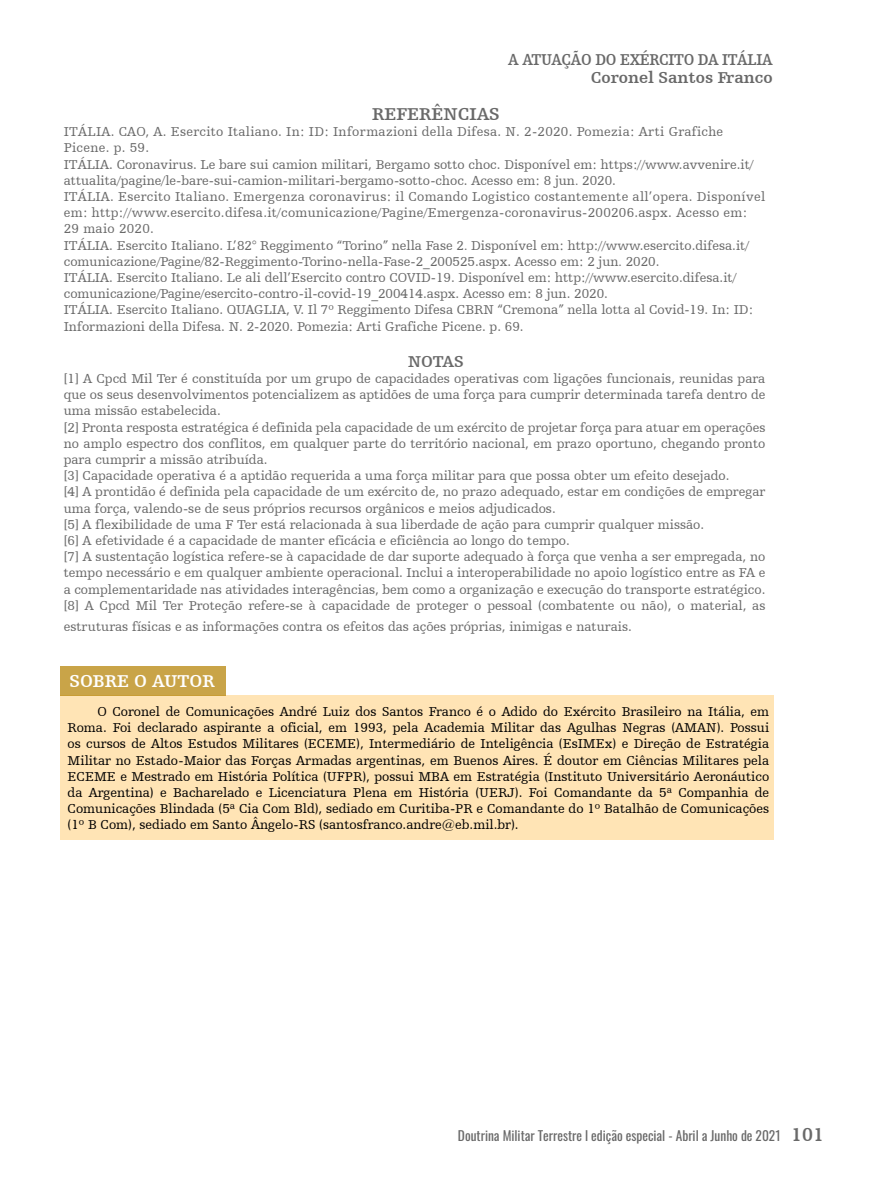
<style>
.page{position:relative;width:893px;height:1191px;background:#fff}
.page>*{position:absolute;margin:0;border:0;box-sizing:border-box;transform-origin:0 0}
.t1{font:700 18px "Humanist Slabserif 712 BT";color:#696969}
.editorial{font:700 18px "Humanist Slabserif 712 BT";color:#fff}
.editorial-2{font:700 16.5px "Humanist Slabserif 712 BT";letter-spacing:-.02em;color:#696969;scale:.9 1}
.editorial-3{font:700 16.5px "Humanist Slabserif 712 BT";color:#696969}
.footnote_text{font:700 16.5px "Humanist Slabserif 712 BT";letter-spacing:-.01em;color:#696969}
.footnote_text-2{font:13.5px/16.2px "Humanist Slabserif 712 BT";color:#696969}
.editorial-4{font:13.5px/16.2px "Humanist Slabserif 712 BT";color:#000;text-align:justify}
.footnote_text-3{font:13.5px/16.2px "Humanist Slabserif 712 BT";letter-spacing:.02em;color:#696969}
.t2{font:13.35px "Oswald";color:#696969}
.s1{font-family:"Times New Roman"}
.s2{font-family:"Humanist Slabserif 712 BT";font-weight:700;font-size:19.5px}
</style>
<div class="page">
<div style="left:60px;top:695px;width:714px;height:145px;background:#ffe4b5"></div>
<div style="left:60px;top:665px;width:165px;height:30px;background:#c9a448"></div>
<p class="editorial-2" style="left:508px;top:49px;width:295px">A ATUAÇÃO DO EXÉRCITO DA ITÁLIA</p>
<p class="editorial-3" style="left:591px;top:67px;width:183px">Coronel Santos Franco</p>
<p class="t1" style="left:372px;top:103px;width:129px">REFERÊNCIAS</p>
<p class="footnote_text-3" style="left:64px;top:123px;width:661px">ITÁLIA. CAO, A. Esercito Italiano. In: ID: Informazioni della Difesa. N. 2-2020. Pomezia: Arti Grafiche<br>Picene. p. 59.</p>
<p class="footnote_text-2" style="left:64px;top:156px;width:691px">ITÁLIA. Coronavirus. Le bare sui camion militari, Bergamo sotto choc. Disponível em: https://www.avvenire.it/ attualita/pagine/le-bare-sui-camion-militari-bergamo-sotto-choc. Acesso em: 8 jun<span class="s1">.</span> 2020.</p>
<p class="footnote_text-3" style="left:64px;top:188px;width:703px">ITÁLIA. Esercito Italiano. Emergenza coronavirus: il Comando Logistico costantemente all’opera. Disponível em: http://www.esercito.difesa.it/comunicazione/Pagine/Emergenza-coronavirus-200206.aspx. Acesso em:<br>29 maio 2020.</p>
<p class="footnote_text-2" style="left:64px;top:237px;width:687px">ITÁLIA. Esercito Italiano. L’82° Reggimento “Torino” nella Fase 2<span class="s1">.</span> Disponível em: http://www.esercito.difesa.it/ comunicazione/Pagine/82-Reggimento-Torino-nella-Fase-2_200525.aspx. Acesso em: 2 jun<span class="s1">.</span> 2020.</p>
<p class="footnote_text-2" style="left:64px;top:269px;width:674px">ITÁLIA. Esercito Italiano. Le ali dell’Esercito contro COVID-19. Disponível em: http://www.esercito.difesa.it/ comunicazione/Pagine/esercito-contro-il-covid-19_200414.aspx. Acesso em: 8 jun. 2020.</p>
<p class="footnote_text-2" style="left:64px;top:302px;width:691px">ITÁLIA. Esercito Italiano. QUAGLIA, V. Il 7º Reggimento Difesa CBRN “Cremona” nella lotta al Covid-19. In: ID:<br>Informazioni della Difesa. N. 2-2020. Pomezia: Arti Grafiche Picene. p. 69.</p>
<p class="footnote_text" style="left:408px;top:351px;width:57px">NOTAS</p>
<p class="footnote_text-2" style="left:64px;top:370px;width:703px;text-align:justify">[1] A Cpcd Mil Ter é constituída por um grupo de capacidades operativas com ligações funcionais, reunidas para que os seus desenvolvimentos potencializem as aptidões de uma força para cumprir determinada tarefa dentro de uma missão estabelecida.</p>
<p class="footnote_text-2" style="left:64px;top:419px;width:703px;text-align:justify">[2] Pronta resposta estratégica é definida pela capacidade de um exército de projetar força para atuar em operações no amplo espectro dos conflitos, em qualquer parte do território nacional, em prazo oportuno, chegando pronto para cumprir a missão atribuída.</p>
<p class="footnote_text-2" style="left:64px;top:467px;width:667px">[3] Capacidade operativa é a aptidão requerida a uma força militar para que possa obter um efeito desejado.</p>
<p class="footnote_text-2" style="left:64px;top:483px;width:703px">[4] A prontidão é definida pela capacidade de um exército de, no prazo adequado, estar em condições de empregar uma força, valendo-se de seus próprios recursos orgânicos e meios adjudicados.</p>
<p class="footnote_text-2" style="left:64px;top:516px;width:642px">[5] A flexibilidade de uma F Ter está relacionada à sua liberdade de ação para cumprir qualquer missão.</p>
<p class="footnote_text-2" style="left:64px;top:532px;width:507px">[6] A efetividade é a capacidade de manter eficácia e eficiência ao longo do tempo.</p>
<p class="footnote_text-2" style="left:64px;top:548px;width:703px;text-align:justify">[7] A sustentação logística refere-se à capacidade de dar suporte adequado à força que venha a ser empregada, no tempo necessário e em qualquer ambiente operacional. Inclui a interoperabilidade no apoio logístico entre as FA e a complementaridade nas atividades interagências, bem como a organização e execução do transporte estratégico.</p>
<p class="footnote_text-2" style="left:64px;top:594px;width:703px;line-height:21.3px">[8] A Cpcd Mil Ter Proteção refere-se à capacidade de proteger o pessoal (combatente ou não), o material, as estruturas físicas e as informações contra os efeitos das ações próprias, inimigas e naturais.</p>
<p class="editorial" style="left:70px;top:670px;width:147px">SOBRE O AUTOR</p>
<p class="editorial-4" style="left:68px;top:703px;width:703px;text-indent:30px">O Coronel de Comunicações André Luiz dos Santos Franco é o Adido do Exército Brasileiro na Itália, em Roma. Foi declarado aspirante a oficial, em 1993, pela Academia Militar das Agulhas Negras (AMAN). Possui os cursos de Altos Estudos Militares (ECEME), Intermediário de Inteligência (EsIMEx) e Direção de Estratégia Militar no Estado-Maior das Forças Armadas argentinas, em Buenos Aires. É doutor em Ciências Militares pela ECEME e Mestrado em História Política (UFPR), possui MBA em Estratégia (Instituto Universitário Aeronáutico da Argentina) e Bacharelado e Licenciatura Plena em História (UERJ). Foi Comandante da 5ª Companhia de Comunicações Blindada (5ª Cia Com Bld), sediado em Curitiba-PR e Comandante do 1º Batalhão de Comunicações (1º B Com), sediado em Santo Ângelo-RS (santosfranco.andre@eb.mil.br).</p>
<p class="t2" style="left:458px;top:1123px;width:367px">Doutrina Militar Terrestre l edição especial - Abril a Junho de 2021 <span class="s2">101</span></p>
</div>
